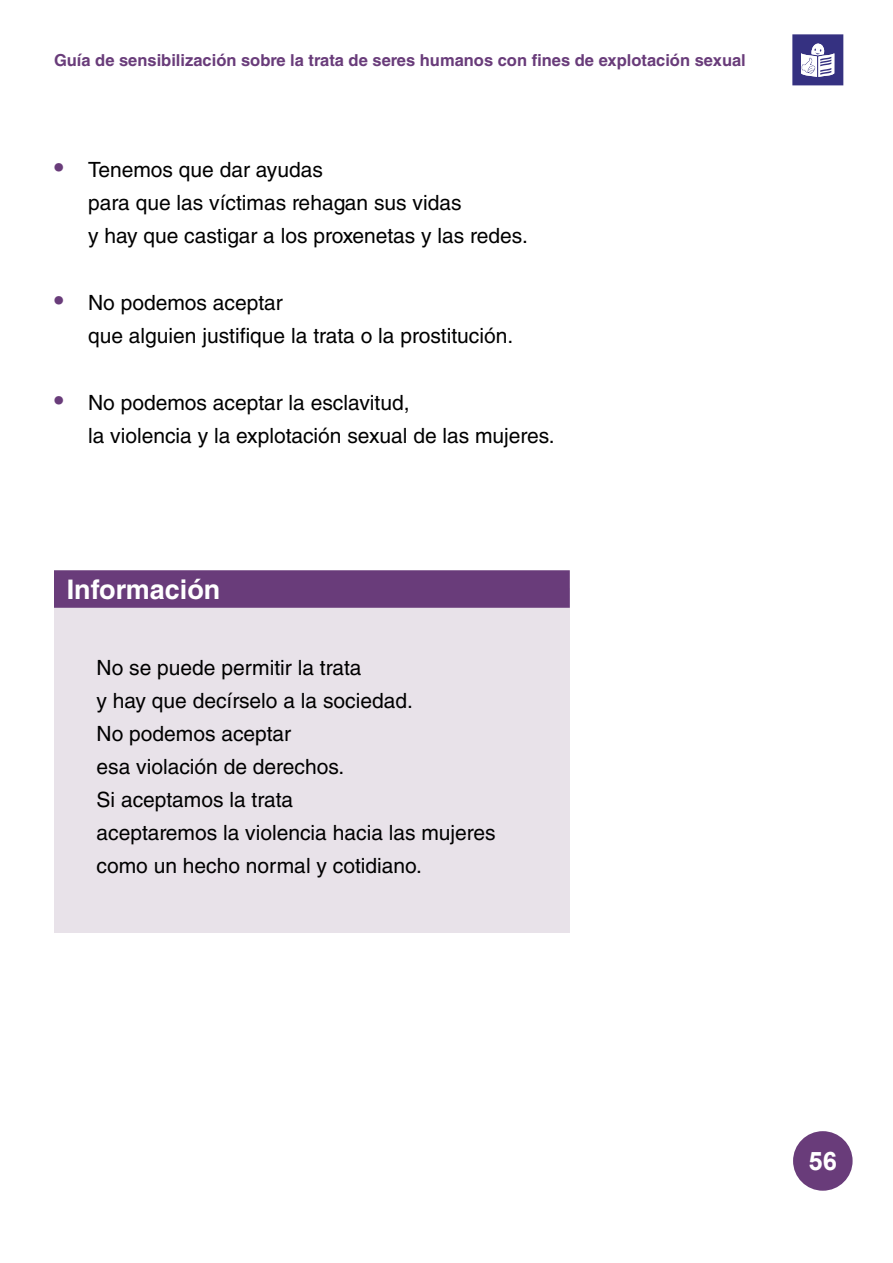
<style>
.page{position:relative;width:893px;height:1263px;background:#fff}
.page>*{position:absolute;margin:0;border:0;box-sizing:border-box;transform-origin:0 0}
.t1{font:700 27px "Helvetica LT Std";color:#fff}
.t2{font:700 25.5px "Arial";color:#fff}
.t3{font:21px/33px "Helvetica LT Std";color:#000}
.t4{font:700 16.5px "Helvetica LT Std";color:#693c7a}
.s1{font-size:27px;color:#693c7a}
</style>
<div class="page">
<div style="left:793px;top:1131px;width:60px;height:60px;background:#693c7a;border-radius:50%"></div>
<svg style="left:792px;top:34px;width:51px;height:51px"></svg>
<div style="left:54px;top:588px;width:516px;height:345px;background:#e8e2e9"></div>
<div style="left:54px;top:570px;width:516px;height:38px;background:#693c7a"></div>
<p class="t4" style="left:54px;top:50px;width:693px">Guía de sensibilización sobre la trata de seres humanos con fines de explotación sexual</p>
<p class="t3" style="left:88px;top:153px;width:441px;text-indent:-34px"><span class="s1">•</span> Tenemos que dar ayudas<br>para que las víctimas rehagan sus vidas<br>y hay que castigar a los proxenetas y las redes.</p>
<p class="t3" style="left:88px;top:286px;width:427px;text-indent:-34px"><span class="s1">•</span> No podemos aceptar<br>que alguien justifique la trata o la prostitución.</p>
<p class="t3" style="left:88px;top:386px;width:468px;text-indent:-34px"><span class="s1">•</span> No podemos aceptar la esclavitud,<br>la violencia y la explotación sexual de las mujeres.</p>
<p class="t1" style="left:67px;top:573px;width:155px">Información</p>
<p class="t3" style="left:97px;top:651px;width:401px">No se puede permitir la trata<br>y hay que decírselo a la sociedad.<br>No podemos aceptar<br>esa violación de derechos.<br>Si aceptamos la trata<br>aceptaremos la violencia hacia las mujeres como un hecho normal y cotidiano.</p>
<p class="t2" style="left:809px;top:1143px;width:30px">56</p>
</div>
